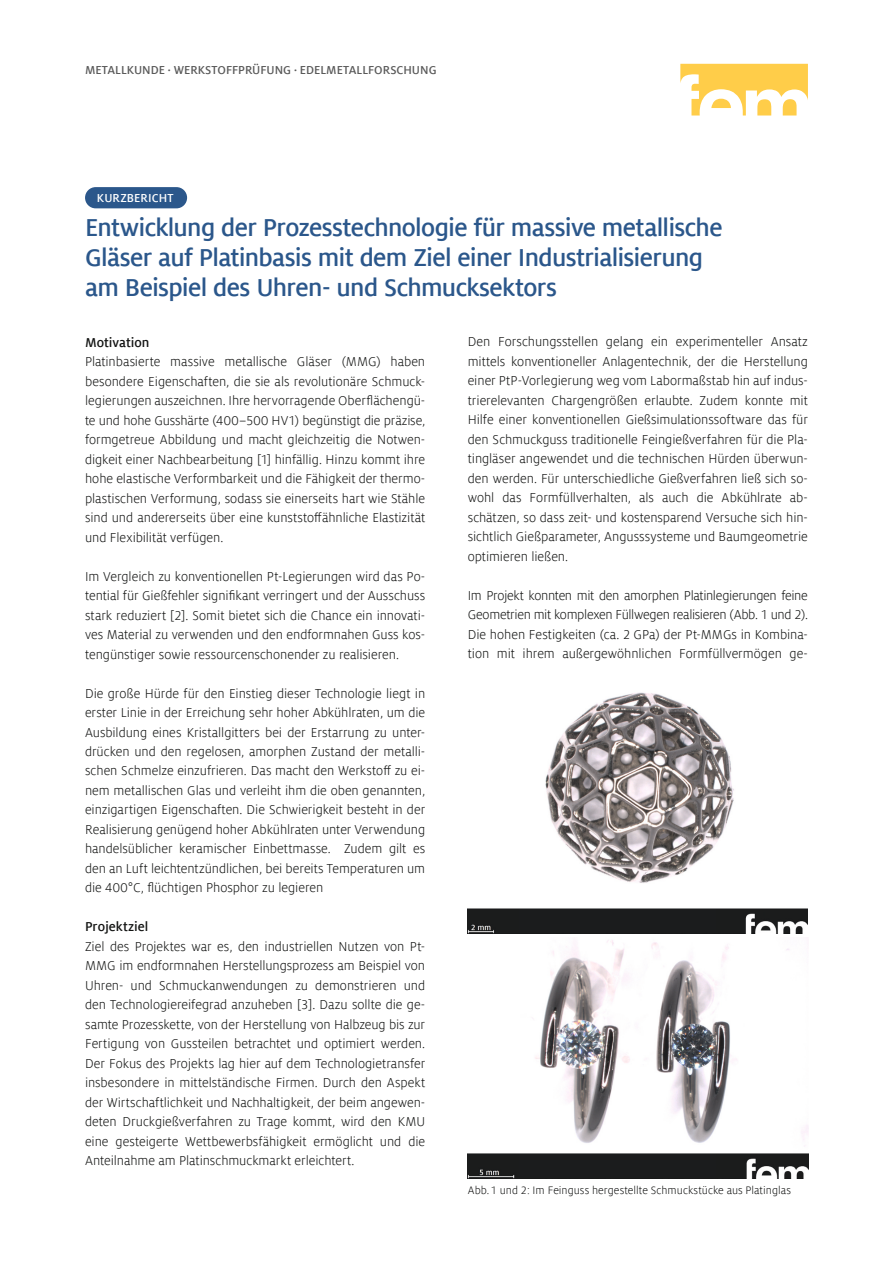
<style>
.page{position:relative;width:893px;height:1263px;background:#fff}
.page>*{position:absolute;margin:0;border:0;box-sizing:border-box;transform-origin:0 0}
.t1{font:700 27px/30px "Milo Offcfem";letter-spacing:-.025em;color:#2b578b}
.t2{font:14.25px/19.5px "Milo Offcfem";letter-spacing:-.005em;color:#131413;text-align:justify}
.t3{font:700 14.25px "Milo Offcfem";color:#131413}
.t4{font:700 12.75px "Milo Offcfem";color:#5a5a5a}
.t5{font:700 12.75px "Milo Offcfem";letter-spacing:.01em;color:#fff}
.t6{font:12px "Milo Offcfem";letter-spacing:.005em;color:#131413}
</style>
<div class="page">
<div style="left:85px;top:187px;width:102px;height:21px;background:#2b578b;border-radius:11px"></div>
<svg style="left:680px;top:64px;width:128px;height:52px"></svg>
<img style="left:468px;top:692px;width:340px;height:242px">
<img style="left:468px;top:1153px;width:340px;height:25px">
<img style="left:535px;top:940px;width:273px;height:207px">
<div style="left:520px;top:909px;width:196px;height:23px;background:#1b1c1d"></div>
<div style="left:520px;top:1154px;width:196px;height:23px;background:#1b1c1d"></div>
<p class="t4" style="left:85px;top:63px;width:353px">METALLKUNDE · WERKSTOFFPRÜFUNG · EDELMETALLFORSCHUNG</p>
<p class="t5" style="left:97px;top:191px;width:78px">KURZBERICHT</p>
<h1 class="t1" style="left:85px;top:213px;width:639px">Entwicklung der Prozesstechnologie für massive metallische<br>Gläser auf Platinbasis mit dem Ziel einer Industrialisierung am Beispiel des Uhren- und Schmucksektors</h1>
<p class="t3" style="left:85px;top:334px;width:66px">Motivation</p>
<p class="t2" style="left:85px;top:352px;width:342px">Platinbasierte massive metallische Gläser (MMG) haben besondere Eigenschaften, die sie als revolutionäre Schmuck&shy;legierungen auszeichnen. Ihre hervorragende Oberflächengü&shy;te und hohe Gusshärte (400–500 HV1) begünstigt die präzise, formgetreue Abbildung und macht gleichzeitig die Notwen&shy;digkeit einer Nachbearbeitung [1] hinfällig. Hinzu kommt ihre hohe elastische Verformbarkeit und die Fähigkeit der thermo&shy;plastischen Verformung, sodass sie einerseits hart wie Stähle sind und andererseits über eine kunststoffähnliche Elastizität und Flexibilität verfügen.</p>
<p class="t2" style="left:85px;top:566px;width:342px">Im Vergleich zu konventionellen Pt-Legierungen wird das Po&shy;tential für Gießfehler signifikant verringert und der Ausschuss stark reduziert [2]. Somit bietet sich die Chance ein innovati&shy;ves Material zu verwenden und den endformnahen Guss kos&shy;tengünstiger sowie ressourcenschonender zu realisieren.</p>
<p class="t2" style="left:85px;top:683px;width:342px">Die große Hürde für den Einstieg dieser Technologie liegt in erster Linie in der Erreichung sehr hoher Abkühlraten, um die Ausbildung eines Kristallgitters bei der Erstarrung zu unter&shy;drücken und den regelosen, amorphen Zustand der metalli&shy;schen Schmelze einzufrieren. Das macht den Werkstoff zu ei&shy;nem metallischen Glas und verleiht ihm die oben genannten, einzigartigen Eigenschaften. Die Schwierigkeit besteht in der Realisierung genügend hoher Abkühlraten unter Verwendung handelsüblicher keramischer Einbettmasse. Zudem gilt es den an Luft leichtentzündlichen, bei bereits Temperaturen um die 400°C, flüchtigen Phosphor zu legieren</p>
<p class="t3" style="left:85px;top:919px;width:65px">Projektziel</p>
<p class="t2" style="left:85px;top:937px;width:342px">Ziel des Projektes war es, den industriellen Nutzen von Pt-MMG im endformnahen Herstellungsprozess am Beispiel von Uhren- und Schmuckanwendungen zu demonstrieren und den Technologiereifegrad anzuheben [3]. Dazu sollte die ge&shy;samte Prozesskette, von der Herstellung von Halbzeug bis zur Fertigung von Gussteilen betrachtet und optimiert werden.<br>Der Fokus des Projekts lag hier auf dem Technologietransfer insbesondere in mittelständische Firmen. Durch den Aspekt der Wirtschaftlichkeit und Nachhaltigkeit, der beim angewen&shy;deten Druckgießverfahren zu Trage kommt, wird den KMU eine gesteigerte Wettbewerbsfähigkeit ermöglicht und die Anteilnahme am Platinschmuckmarkt erleichtert.</p>
<p class="t2" style="left:468px;top:332px;width:342px">Den Forschungsstellen gelang ein experimenteller Ansatz mittels konventioneller Anlagentechnik, der die Herstellung einer PtP-Vorlegierung weg vom Labormaßstab hin auf indus&shy;trierelevanten Chargengrößen erlaubte. Zudem konnte mit Hilfe einer konventionellen Gießsimulationssoftware das für den Schmuckguss traditionelle Feingießverfahren für die Pla&shy;tingläser angewendet und die technischen Hürden überwun&shy;den werden. Für unterschiedliche Gießverfahren ließ sich so&shy;wohl das Formfüllverhalten, als auch die Abkühlrate ab&shy;schätzen, so dass zeit- und kostensparend Versuche sich hin&shy;sichtlich Gießparameter, Angusssysteme und Baumgeometrie optimieren ließen.</p>
<p class="t2" style="left:468px;top:586px;width:342px">Im Projekt konnten mit den amorphen Platinlegierungen feine Geometrien mit komplexen Füllwegen realisieren (Abb. 1 und 2).<br>Die hohen Festigkeiten (ca. 2 GPa) der Pt-MMGs in Kombina&shy;tion mit ihrem außergewöhnlichen Formfüllvermögen ge-</p>
<p class="t6" style="left:468px;top:1184px;width:325px">Abb.1 und 2: Im Feinguss hergestellte Schmuckstücke aus Platinglas</p>
</div>
